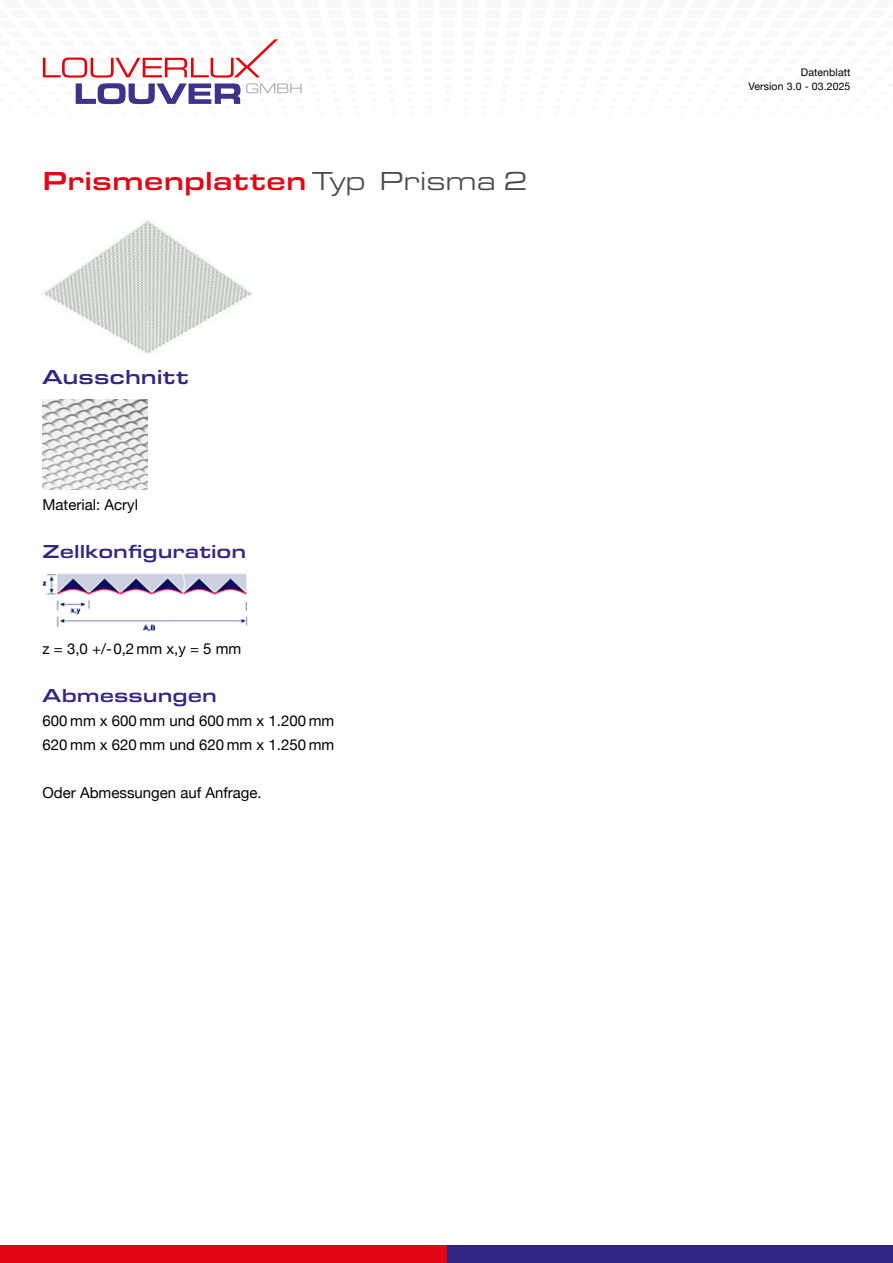
<style>
.page{position:relative;width:893px;height:1263px;background:#fff}
.page>*{position:absolute;margin:0;border:0;box-sizing:border-box;transform-origin:0 0}
.t1{font:500 27px "Eurostile Ext";color:#e30514}
.t2{font:500 21px "Eurostile Ext";color:#312783}
.t3{font:500 19.5px "Eurostile Ext";color:#312783}
.t4{font:15px/24px "Helvetica Neue";color:#000}
.t5{font:10.5px/13.5px "Helvetica Neue";letter-spacing:.01em;color:#000;text-align:right}
.s1{font-weight:400;color:#4b4a4a}
</style>
<div class="page">
<svg style="left:42px;top:39px;width:260px;height:66px"></svg>
<div style="left:446px;top:1246px;width:447px;height:17px;background:#312783"></div>
<div style="left:0;top:1246px;width:446px;height:17px;background:#e30514"></div>
<img style="left:43px;top:220px;width:209px;height:133px">
<img style="left:43px;top:400px;width:105px;height:90px">
<img style="left:43px;top:573px;width:204px;height:58px">
<h1 class="t1" style="left:43px;top:161px;width:486px">Prismenplatten <span class="s1">Typ Prisma 2</span></h1>
<h2 class="t2" style="left:43px;top:362px;width:148px">Ausschnitt</h2>
<p class="t4" style="left:43px;top:494px;width:97px">Material: Acryl</p>
<h3 class="t3" style="left:43px;top:537px;width:205px">Zellkonfiguration</h3>
<p class="t4" style="left:43px;top:638px;width:200px">z = 3,0 +/- 0,2 mm x,y = 5 mm</p>
<h3 class="t3" style="left:43px;top:681px;width:176px">Abmessungen</h3>
<p class="t4" style="left:43px;top:710px;width:293px">600 mm x 600 mm und 600 mm x 1.200 mm<br>620 mm x 620 mm und 620 mm x 1.250 mm</p>
<p class="t4" style="left:43px;top:782px;width:221px">Oder Abmessungen auf Anfrage.</p>
<p class="t5" style="left:748px;top:66px;width:103px">Datenblatt<br>Version 3.0 - 03.2025</p>
</div>
